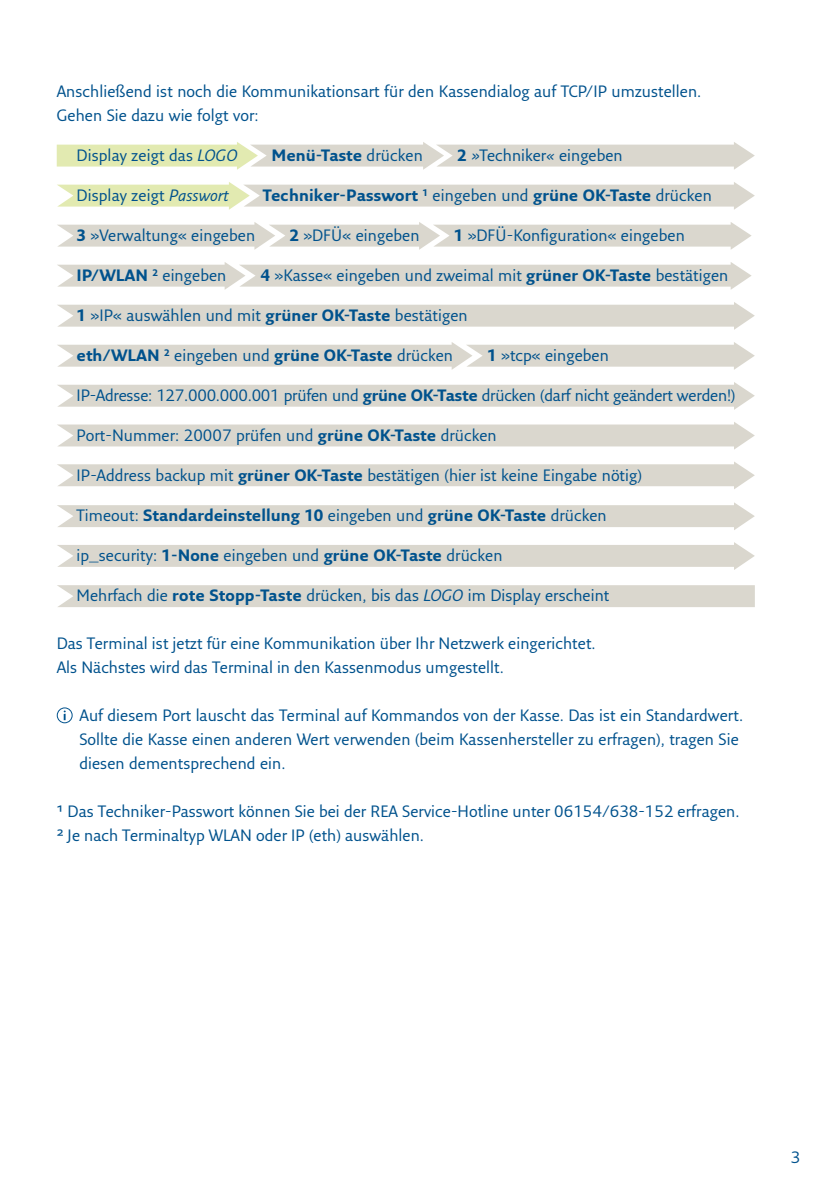
<style>
.page{position:relative;width:840px;height:1191px;background:#fff}
.page>*{position:absolute;margin:0;border:0;box-sizing:border-box;transform-origin:0 0}
.Fließtext{font:16px/24px "Fresco Sans Plus Pro";color:#00528d}
.Überschrift_bold{font:16px/24px "Fresco Sans Plus Pro";color:#00528d}
.Fließtext-2{font:700 16px "Fresco Sans Plus Pro";color:#00528d}
.s1{font-style:italic}
.s2{font-weight:400}
.s3{font-weight:700}
</style>
<div class="page">
<svg style="left:57px;top:142px;width:697px;height:28px"></svg>
<svg style="left:57px;top:222px;width:694px;height:28px"></svg>
<svg style="left:57px;top:342px;width:697px;height:28px"></svg>
<svg style="left:57px;top:262px;width:694px;height:28px"></svg>
<svg style="left:57px;top:182px;width:697px;height:28px"></svg>
<svg style="left:57px;top:302px;width:697px;height:28px"></svg>
<svg style="left:57px;top:382px;width:697px;height:28px"></svg>
<svg style="left:57px;top:422px;width:697px;height:28px"></svg>
<svg style="left:57px;top:461px;width:697px;height:28px"></svg>
<svg style="left:57px;top:502px;width:697px;height:28px"></svg>
<svg style="left:57px;top:542px;width:697px;height:28px"></svg>
<div style="left:57px;top:585px;width:697px;height:22px;background:#dad7ce"></div>
<svg style="left:64px;top:710px;width:2px;height:10px"></svg>
<div style="left:57px;top:707px;width:16px;height:16px;border:1px solid #00528d;border-radius:50%"></div>
<p class="Fließtext" style="left:57px;top:79px;width:645px">Anschließend ist noch die Kommunikationsart für den Kassendialog auf TCP/IP umzustellen.<br>Gehen Sie dazu wie folgt vor:</p>
<p class="Fließtext" style="left:77px;top:143px;width:162px">Display zeigt das <span class="s1">LOGO</span></p>
<p class="Fließtext-2" style="left:271px;top:145px;width:153px">Menü-Taste <span class="s2">drücken</span></p>
<p class="Fließtext" style="left:457px;top:143px;width:167px"><span class="s3">2</span> <span class="s1">»</span>Techniker<span class="s1">«</span> eingeben</p>
<p class="Fließtext" style="left:77px;top:183px;width:153px">Display zeigt <span class="s1">Passwort</span></p>
<p class="Fließtext-2" style="left:262px;top:185px;width:450px">Techniker-Passwort <sup>1</sup> <span class="s2">eingeben und</span> grüne OK-Taste <span class="s2">drücken</span></p>
<p class="Fließtext" style="left:77px;top:223px;width:180px"><span class="s3">3</span> »Verwaltung« eingeben</p>
<p class="Fließtext" style="left:289px;top:223px;width:132px"><span class="s3">2</span> »DFÜ« eingeben</p>
<p class="Fließtext" style="left:453px;top:223px;width:232px"><span class="s3">1</span> »DFÜ-Konfiguration« eingeben</p>
<p class="Fließtext" style="left:77px;top:263px;width:151px"><span class="s3">IP/WLAN</span> <sup>2</sup> eingeben</p>
<p class="Fließtext" style="left:260px;top:263px;width:469px"><span class="s3">4</span> »Kasse« eingeben und zweimal mit <span class="s3">grüner OK-Taste</span> bestätigen</p>
<p class="Fließtext" style="left:77px;top:303px;width:392px"><span class="s3">1</span> »IP« auswählen und mit <span class="s3">grüner OK-Taste</span> bestätigen</p>
<p class="Fließtext-2" style="left:77px;top:345px;width:378px">eth/WLAN <sup>2</sup> <span class="s2">eingeben und</span> grüne OK-Taste <span class="s2">drücken</span></p>
<p class="Fließtext" style="left:487px;top:343px;width:123px"><span class="s3">1</span> »tcp« eingeben</p>
<p class="Fließtext" style="left:77px;top:383px;width:660px">IP-Adresse: 127.000.000.001 prüfen und <span class="s3">grüne OK-Taste</span> drücken (darf nicht geändert werden!)</p>
<p class="Fließtext" style="left:77px;top:423px;width:421px">Port-Nummer: 20007 prüfen und <span class="s3">grüne OK-Taste</span> drücken</p>
<p class="Fließtext" style="left:77px;top:463px;width:566px">IP-Address backup mit <span class="s3">grüner OK-Taste</span> bestätigen (hier ist keine Eingabe nötig)</p>
<p class="Fließtext-2" style="left:77px;top:505px;width:531px"><span class="s2">Timeout:</span> Standardeinstellung 10 <span class="s2">eingeben und</span> grüne OK-Taste <span class="s2">drücken</span></p>
<p class="Fließtext" style="left:77px;top:543px;width:427px">ip_security: <span class="s3">1-None</span> eingeben und <span class="s3">grüne OK-Taste</span> drücken</p>
<p class="Fließtext" style="left:77px;top:583px;width:534px">Mehrfach die <span class="s3">rote Stopp-Taste</span> drücken, bis das <span class="s1">LOGO</span> im Display erscheint</p>
<p class="Überschrift_bold" style="left:57px;top:631px;width:540px">Das Terminal ist jetzt für eine Kommunikation über Ihr Netzwerk eingerichtet.<br>Als Nächstes wird das Terminal in den Kassenmodus umgestellt.</p>
<p class="Fließtext" style="left:79px;top:703px;width:664px">Auf diesem Port lauscht das Terminal auf Kommandos von der Kasse. Das ist ein Standardwert.<br>Sollte die Kasse einen anderen Wert verwenden (beim Kassenhersteller zu erfragen), tragen Sie diesen dementsprechend ein.</p>
<p class="Überschrift_bold" style="left:57px;top:799px;width:684px">1 Das Techniker-Passwort können Sie bei der REA Service-Hotline unter 06154/638-152 erfragen.</p>
<p class="Überschrift_bold" style="left:57px;top:823px;width:368px">2 Je nach Terminaltyp WLAN oder IP (eth) auswählen.</p>
<p class="Fließtext" style="left:790px;top:1144px;width:11px">3</p>
</div>
